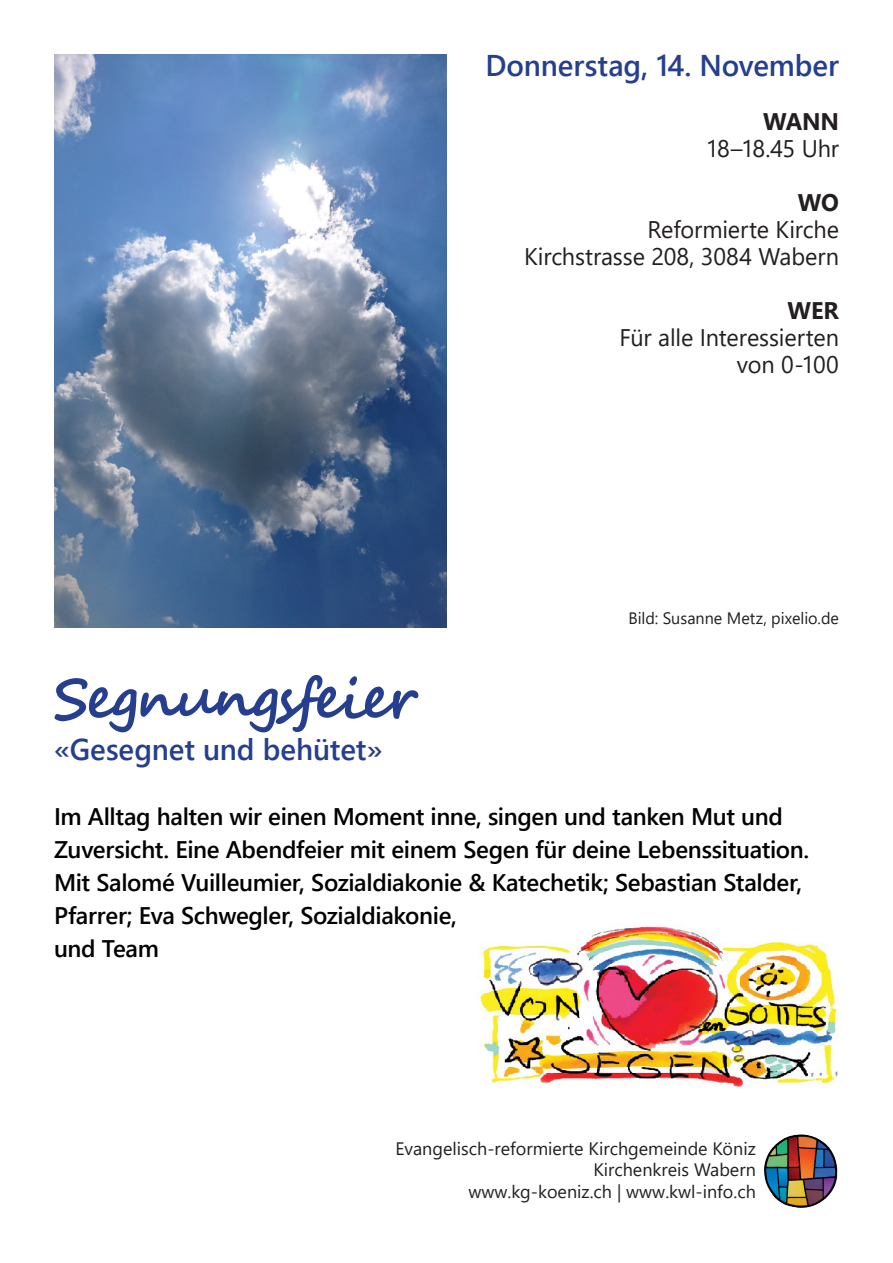
<style>
.page{position:relative;width:893px;height:1263px;background:#fff}
.page>*{position:absolute;margin:0;border:0;box-sizing:border-box;transform-origin:0 0}
.t1{font:700 57px "Segoe Script";letter-spacing:-.07em;color:#253f8e}
.t2{font:600 30px "Segoe UI";color:#253f8e}
.t3{font:600 24px/33px "Segoe UI";letter-spacing:-.015em;color:#000}
.t4{font:24px/27px "Segoe UI";letter-spacing:-.005em;color:#231f20;text-align:right}
.t5{font:700 24px "Segoe UI";letter-spacing:-.01em;color:#231f20}
.t6{font:18px/21.6px "Segoe UI";color:#231f20;text-align:right}
.t7{font:16.5px "Segoe UI";color:#231f20}
</style>
<div class="page">
<img style="left:54px;top:54px;width:392px;height:573px">
<img style="left:764px;top:1134px;width:74px;height:74px">
<img style="left:476px;top:926px;width:362px;height:160px">
<p class="t2" style="left:486px;top:37px;width:355px">Donnerstag, 14. November</p>
<p class="t5" style="left:763px;top:99px;width:77px">WANN</p>
<p class="t4" style="left:706px;top:133px;width:135px">18–18.45 Uhr</p>
<p class="t5" style="left:798px;top:180px;width:42px">WO</p>
<p class="t4" style="left:524px;top:214px;width:316px">Reformierte Kirche<br>Kirchstrasse 208, 3084 Wabern</p>
<p class="t5" style="left:788px;top:288px;width:53px">WER</p>
<p class="t4" style="left:620px;top:322px;width:221px">Für alle Interessierten von 0-100</p>
<h1 class="t1" style="left:54px;top:652px;width:366px">Segnungsfeier</h1>
<p class="t2" style="left:54px;top:721px;width:330px">«Gesegnet und behütet»</p>
<p class="t7" style="left:629px;top:603px;width:212px">Bild: Susanne Metz, pixelio.de</p>
<p class="t3" style="left:54px;top:798px;width:757px">Im Alltag halten wir einen Moment inne, singen und tanken Mut und Zuversicht. Eine Abendfeier mit einem Segen für deine Lebenssituation.<br>Mit Salomé Vuilleumier, Sozialdiakonie &amp; Katechetik; Sebastian Stalder, Pfarrer; Eva Schwegler, Sozialdiakonie,<br>und Team</p>
<p class="t6" style="left:395px;top:1136px;width:362px">Evangelisch-reformierte Kirchgemeinde Köniz<br>Kirchenkreis Wabern<br>www.kg-koeniz.ch | www.kwl-info.ch</p>
</div>
